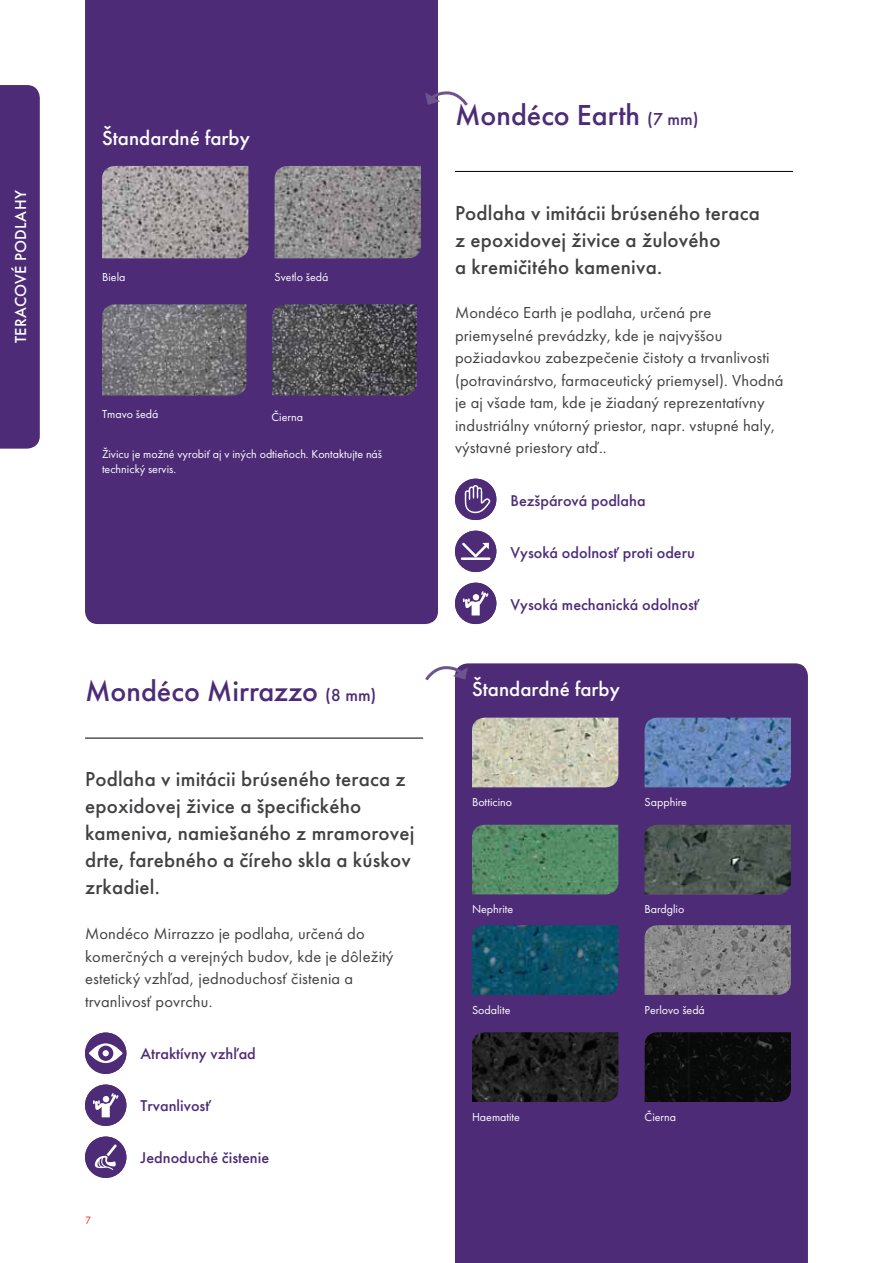
<style>
.page{position:relative;width:893px;height:1263px;background:#fff}
.page>*{position:absolute;margin:0;border:0;box-sizing:border-box;transform-origin:0 0}
.t1{font:500 30px "Futura PT";color:#4d2b77}
.t2{font:500 21px/27px "Futura PT";letter-spacing:.01em;color:#414042}
.t3{font:500 21px "Futura PT";color:#fff}
.t4{font:16.5px/22.5px "Futura PT";letter-spacing:.01em;color:#414042}
.t5{font:500 16.5px "Futura PT";letter-spacing:.02em;color:#fff}
.t6{font:500 16.2px "Futura PT";color:#4d2b77}
.t7{font:12px/14.2px "Futura PT";color:#fff}
.t8{font:10.5px "Futura BT";color:#ee3124}
.s1{font-size:18px}
</style>
<div class="page">
<hr style="left:455px;top:171px;width:338px;height:1px;background:#000">
<hr style="left:85px;top:738px;width:338px;height:1px;background:#000">
<svg style="left:455px;top:479px;width:41px;height:41px"></svg>
<svg style="left:85px;top:1032px;width:41px;height:42px"></svg>
<svg style="left:455px;top:531px;width:41px;height:41px"></svg>
<svg style="left:85px;top:1084px;width:41px;height:42px"></svg>
<svg style="left:455px;top:583px;width:41px;height:41px"></svg>
<div style="left:473px;top:594px;width:6px;height:7px;background:#fff;border-radius:3px"></div>
<svg style="left:85px;top:1136px;width:41px;height:42px"></svg>
<div style="left:85px;top:0;width:353px;height:624px;background:#4d2b77"></div>
<div style="left:455px;top:663px;width:353px;height:600px;background:#4d2b77"></div>
<svg style="left:425px;top:90px;width:43px;height:18px"></svg>
<svg style="left:425px;top:665px;width:43px;height:18px"></svg>
<img style="left:102px;top:166px;width:146px;height:92px">
<img style="left:275px;top:166px;width:146px;height:92px">
<img style="left:102px;top:304px;width:144px;height:91px">
<img style="left:272px;top:304px;width:145px;height:91px">
<img style="left:472px;top:718px;width:146px;height:69px">
<img style="left:645px;top:718px;width:146px;height:69px">
<img style="left:472px;top:825px;width:146px;height:69px">
<img style="left:645px;top:825px;width:146px;height:69px">
<img style="left:472px;top:925px;width:146px;height:70px">
<img style="left:645px;top:925px;width:146px;height:70px">
<img style="left:472px;top:1032px;width:146px;height:70px">
<img style="left:645px;top:1032px;width:146px;height:70px">
<div style="left:0;top:85px;width:40px;height:364px;background:#4d2b77"></div>
<p class="t5" style="left:11px;top:343px;width:154px;rotate:-90deg">TERACOVÉ PODLAHY</p>
<p class="t3" style="left:102px;top:125px;width:149px">Štandardné farby</p>
<p class="t7" style="left:102px;top:270px;width:25px">Biela</p>
<p class="t7" style="left:275px;top:270px;width:55px">Svetlo šedá</p>
<p class="t7" style="left:102px;top:406px;width:58px">Tmavo šedá</p>
<p class="t7" style="left:102px;top:447px;width:282px">Živicu je možné vyrobiť aj v iných odtieňoch. Kontaktujte náš technický servis.</p>
<p class="t7" style="left:271px;top:410px;width:33px">Čierna</p>
<h1 class="t1" style="left:85px;top:673px;width:293px">Mondéco Mirrazzo <span class="s1">(8 mm)</span></h1>
<p class="t2" style="left:85px;top:765px;width:331px">Podlaha v imitácii brúseného teraca z epoxidovej živice a špecifického kameniva, namiešaného z mramorovej drte, farebného a číreho skla a kúskov zrkadiel.</p>
<p class="t4" style="left:85px;top:922px;width:310px">Mondéco Mirrazzo je podlaha, určená do komerčných a verejných budov, kde je dôležitý estetický vzhľad, jednoduchosť čistenia a trvanlivosť povrchu.</p>
<p class="t6" style="left:141px;top:1044px;width:117px">Atraktívny vzhľad</p>
<p class="t6" style="left:141px;top:1096px;width:72px">Trvanlivosť</p>
<p class="t8" style="left:85px;top:1214px;width:8px">7</p>
<p class="t6" style="left:141px;top:1148px;width:130px">Jednoduché čistenie</p>
<h1 class="t1" style="left:455px;top:97px;width:245px">Mondéco Earth <span class="s1">(7 mm)</span></h1>
<p class="t2" style="left:455px;top:199px;width:306px">Podlaha v imitácii brúseného teraca z epoxidovej živice a žulového<br>a kremičitého kameniva.</p>
<p class="t4" style="left:455px;top:301px;width:330px">Mondéco Earth je podlaha, určená pre priemyselné prevádzky, kde je najvyššou požiadavkou zabezpečenie čistoty a trvanlivosti (potravinárstvo, farmaceutický priemysel). Vhodná je aj všade tam, kde je žiadaný reprezentatívny industriálny vnútorný priestor, napr. vstupné haly, výstavné priestory atď..</p>
<p class="t6" style="left:510px;top:490px;width:137px">Bezšpárová podlaha</p>
<p class="t6" style="left:510px;top:542px;width:186px">Vysoká odolnosť proti oderu</p>
<p class="t6" style="left:510px;top:594px;width:190px">Vysoká mechanická odolnosť</p>
<p class="t3" style="left:472px;top:677px;width:149px">Štandardné farby</p>
<p class="t7" style="left:472px;top:795px;width:42px">Botticino</p>
<p class="t7" style="left:645px;top:795px;width:44px">Sapphire</p>
<p class="t7" style="left:472px;top:902px;width:43px">Nephrite</p>
<p class="t7" style="left:645px;top:902px;width:41px">Bardglio</p>
<p class="t7" style="left:472px;top:1003px;width:40px">Sodalite</p>
<p class="t7" style="left:645px;top:1003px;width:62px">Perlovo šedá</p>
<p class="t7" style="left:472px;top:1110px;width:49px">Haematite</p>
<p class="t7" style="left:645px;top:1110px;width:33px">Čierna</p>
</div>
